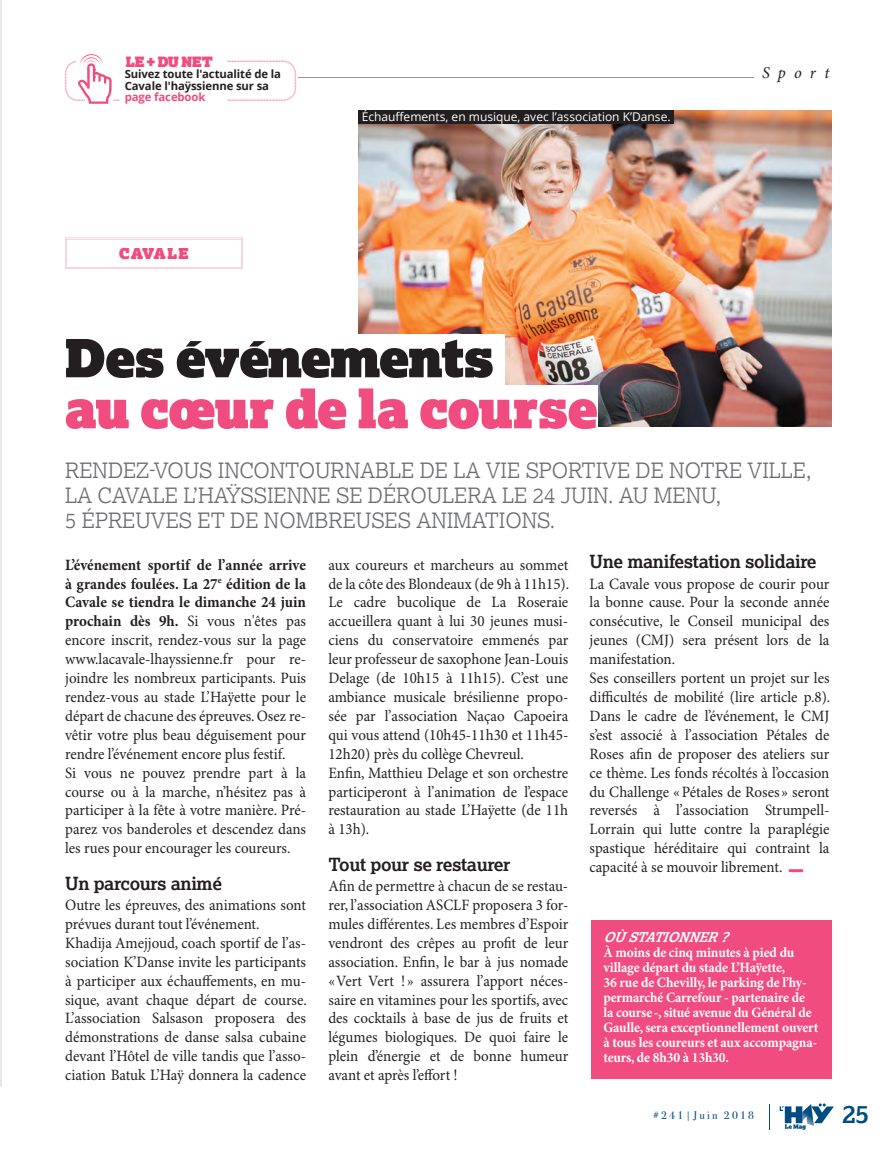
<style>
.page{position:relative;width:894px;height:1150px;background:#fff}
.page>*{position:absolute;margin:0;border:0;box-sizing:border-box;transform-origin:0 0}
.t1{font:52.5px "Lexia Advertising";letter-spacing:-.005em;color:#f04c7f}
.t2{font:52.5px "Lexia Advertising";letter-spacing:-.02em;color:#231f20}
.t3{font:700 25.05px "Lexia";color:#014d80}
.t4{font:300 21px/25.2px "Lexia";letter-spacing:-.005em;color:#6c6d70}
.t5{font:700 18px "Lexia";letter-spacing:-.02em;color:#231f20}
.t6{font:italic 16.5px "Minion Pro";letter-spacing:.495em;color:#231f20}
.t7{font:15.75px/18.9px "Minion Pro";color:#231f20;scale:.95 1}
.t8{font:15px "Lexia Advertising";letter-spacing:.09em;color:#f04c7f}
.t9{font:700 14.25px/15px "Minion Pro";letter-spacing:-.01em;color:#fff;scale:.95 1}
.t10{font:14.1px "Lexia Advertising";letter-spacing:-.01em;color:#f04c7f}
.t11{font:italic 700 13.5px "Lexia";color:#fff}
.t12{font:12px "Open Sans";color:#fff}
.t13{font:700 11.4px/11.4px "Open Sans";letter-spacing:-.01em;color:#231f20}
.t14{font:700 11.4px "Open Sans";letter-spacing:-.01em;color:#f04c7f}
.t15{font:11.1px "Bodoni Svty Two ITCTT";letter-spacing:.2em;color:#014d80}
.s1{font-weight:700}
</style>
<div class="page">
<hr style="left:65px;top:77px;width:689px;height:1px;background:#939598">
<svg style="left:780px;top:1103px;width:54px;height:26px"></svg>
<div style="left:53px;top:54px;width:245px;height:63px;background:#fff"></div>
<div style="left:591px;top:920px;width:241px;height:158px;background:#f04c7f"></div>
<img style="left:359px;top:111px;width:473px;height:316px">
<div style="left:65px;top:334px;width:439px;height:53px;background:#fff"></div>
<div style="left:65px;top:385px;width:533px;height:53px;background:#fff"></div>
<svg style="left:65px;top:238px;width:178px;height:31px"></svg>
<hr style="left:0;top:0;width:1px;height:1086px;background:#e6e7e9">
<hr style="left:788px;top:869px;width:15px;height:3px;background:#f04c7f;border-radius:2px">
<svg style="left:65px;top:61px;width:231px;height:43px"></svg>
<div style="left:359px;top:110px;width:315px;height:14px;background:#231f20"></div>
<img style="left:79px;top:54px;width:25px;height:24px">
<p class="t10" style="left:126px;top:53px;width:88px">LE + DU NET</p>
<p class="t13" style="left:125px;top:68px;width:158px">Suivez toute l'actualité de la<br>Cavale l'haÿssienne sur sa</p>
<p class="t14" style="left:125px;top:89px;width:82px">page facebook</p>
<p class="t8" style="left:119px;top:244px;width:71px">CAVALE</p>
<p class="t12" style="left:362px;top:109px;width:310px">Échauffements, en musique, avec l’association K’Danse.</p>
<h1 class="t2" style="left:65px;top:324px;width:430px">Des événements</h1>
<h1 class="t1" style="left:65px;top:375px;width:534px">au cœur de la course</h1>
<p class="t6" style="left:762px;top:63px;width:69px">Sport</p>
<h3 class="t4" style="left:65px;top:457px;width:748px">RENDEZ-VOUS INCONTOURNABLE DE LA VIE SPORTIVE DE NOTRE VILLE,<br>LA CAVALE L’HAŸSSIENNE SE DÉROULERA LE 24 JUIN. AU MENU,<br>5 ÉPREUVES ET DE NOMBREUSES ANIMATIONS.</h3>
<p class="t7" style="left:65px;top:555px;width:255px"><span class="s1">L’événement sportif de l’année arrive à grandes foulées. La 27</span><sup>e</sup> <span class="s1">édition de la Cavale se tiendra le dimanche 24 juin prochain dès 9h.</span> Si vous n'êtes pas encore inscrit, rendez-vous sur la page www.lacavale-lhayssienne.fr pour re&shy;joindre les nombreux participants. Puis rendez-vous au stade L’Haÿette pour le départ de chacune des épreuves. Osez re&shy;vêtir votre plus beau déguisement pour rendre l’événement encore plus festif.<br>Si vous ne pouvez prendre part à la course ou à la marche, n’hésitez pas à participer à la fête à votre manière. Pré&shy;parez vos banderoles et descendez dans les rues pour encourager les coureurs.</p>
<p class="t5" style="left:65px;top:872px;width:158px">Un parcours animé</p>
<p class="t7" style="left:65px;top:896px;width:256px">Outre les épreuves, des animations sont prévues durant tout l’événement.<br>Khadija Amejjoud, coach sportif de l’as&shy;sociation K’Danse invite les participants à participer aux échauffements, en mu&shy;sique, avant chaque départ de course.<br>L’association Salsason proposera des démonstrations de danse salsa cubaine devant l’Hôtel de ville tandis que l’asso&shy;ciation Batuk L’Haÿ donnera la cadence</p>
<p class="t5" style="left:590px;top:550px;width:228px">Une manifestation solidaire</p>
<p class="t7" style="left:590px;top:574px;width:255px">La Cavale vous propose de courir pour la bonne cause. Pour la seconde année consécutive, le Conseil municipal des jeunes (CMJ) sera présent lors de la manifestation.<br>Ses conseillers portent un projet sur les difficultés de mobilité (lire article p.8).<br>Dans le cadre de l’événement, le CMJ s’est associé à l’association Pétales de Roses afin de proposer des ateliers sur ce thème. Les fonds récoltés à l’occasion du Challenge « Pétales de Roses » seront reversés à l’association Strumpell-Lorrain qui lutte contre la paraplégie spastique héréditaire qui contraint la capacité à se mouvoir librement.</p>
<p class="t7" style="left:328px;top:555px;width:255px">aux coureurs et marcheurs au sommet de la côte des Blondeaux (de 9h à 11h15).<br>Le cadre bucolique de La Roseraie accueillera quant à lui 30 jeunes musi&shy;ciens du conservatoire emmenés par leur professeur de saxophone Jean-Louis Delage (de 10h15 à 11h15). C’est une ambiance musicale brésilienne propo&shy;sée par l’association Naçao Capoeira qui vous attend (10h45-11h30 et 11h45- 12h20) près du collège Chevreul.<br>Enfin, Matthieu Delage et son orchestre participeront à l’animation de l’espace restauration au stade L’Haÿette (de 11h à 13h).</p>
<p class="t5" style="left:328px;top:853px;width:184px">Tout pour se restaurer</p>
<p class="t7" style="left:328px;top:877px;width:254px;text-align:justify">Afin de permettre à chacun de se restau&shy;rer, l’association ASCLF proposera 3 for&shy;mules différentes. Les membres d’Espoir vendront des crêpes au profit de leur association. Enfin, le bar à jus nomade « Vert Vert ! » assurera l’apport néces&shy;saire en vitamines pour les sportifs, avec des cocktails à base de jus de fruits et légumes biologiques. De quoi faire le plein d’énergie et de bonne humeur avant et après l’effort !</p>
<p class="t11" style="left:603px;top:928px;width:132px">OÙSTATIONNER?</p>
<p class="t9" style="left:603px;top:945px;width:228px">À moins de cinq minutes à pied du village départ du stade L’Haÿette,<br>36 rue de Chevilly, le parking de l’hy&shy;permarché Carrefour - partenaire de la course -, situé avenue du Général de Gaulle, sera exceptionnellement ouvert à tous les coureurs et aux accompagna&shy;teurs, de 8h30 à 13h30.</p>
<p class="t15" style="left:653px;top:1106px;width:103px">#241|Juin 2018</p>
<h2 class="t3" style="left:842px;top:1098px;width:28px">25</h2>
</div>
